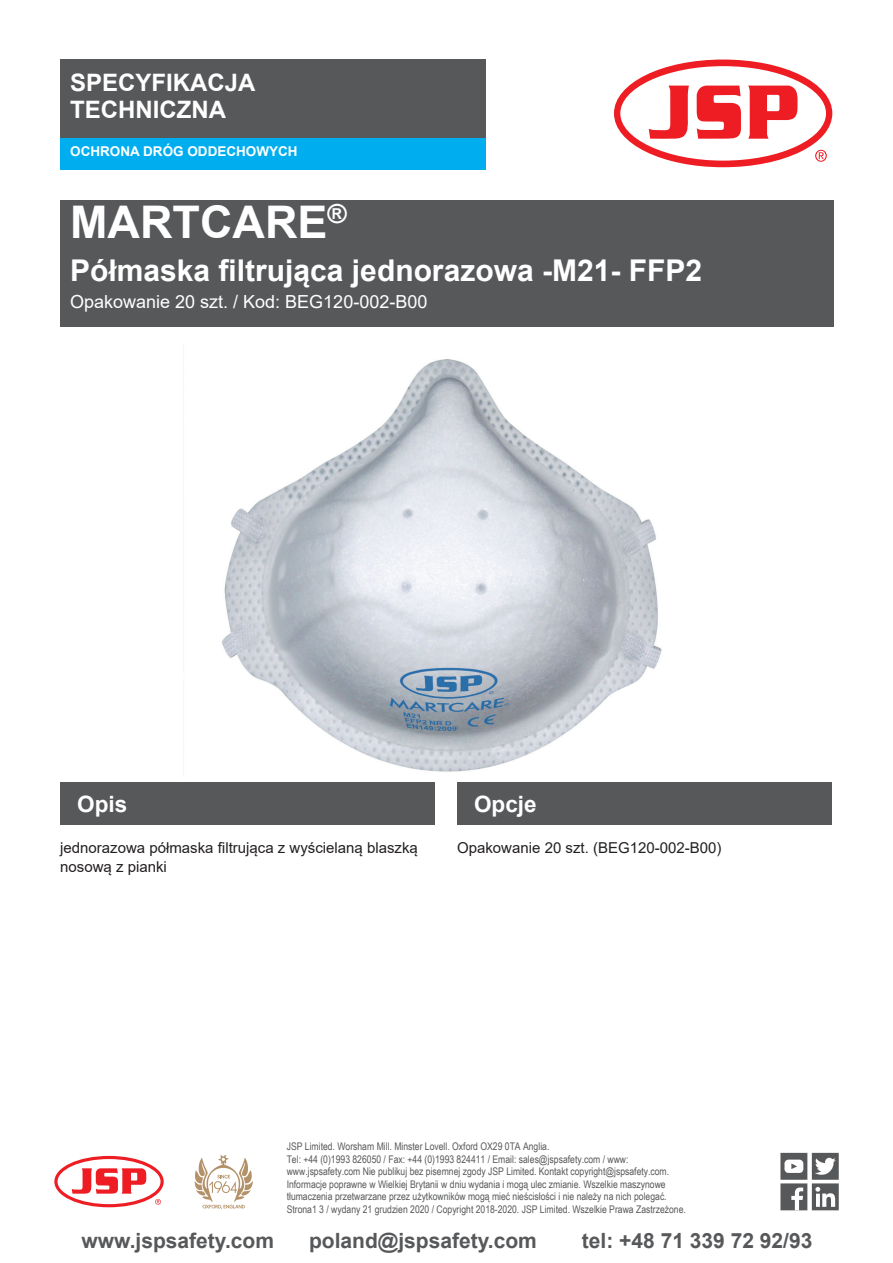
<style>
.page{position:relative;width:893px;height:1263px;background:#fff}
.page>*{position:absolute;margin:0;border:0;box-sizing:border-box;transform-origin:0 0}
.t1{font:700 45px "Arial";color:#fff}
.t2{font:700 30px "Arial";color:#fff}
.t3{font:700 24px "Arial";color:#fff}
.t4{font:700 22.5px "Arial";color:#fff}
.t5{font:700 21px "Arial";color:#57585a}
.t6{font:18px "Arial";color:#fff}
.t7{font:15px/18.8px "Arial";color:#231f20}
.t8{font:700 13.5px "Arial";color:#fff}
.t9{font:10.5px "Arial Narrow";color:#57585a}
</style>
<div class="page">
<div style="left:60px;top:60px;width:426px;height:78px;background:#57585a"></div>
<div style="left:60px;top:200px;width:773px;height:176px;background:#57585a"></div>
<div style="left:60px;top:138px;width:426px;height:32px;background:#00aeef"></div>
<div style="left:60px;top:782px;width:375px;height:43px;background:#57585a"></div>
<div style="left:457px;top:782px;width:375px;height:43px;background:#57585a"></div>
<svg style="left:614px;top:60px;width:218px;height:107px"></svg>
<div style="left:60px;top:327px;width:773px;height:420px;background:#fff"></div>
<img style="left:183px;top:345px;width:479px;height:427px">
<svg style="left:54px;top:1156px;width:110px;height:51px"></svg>
<svg style="left:195px;top:1155px;width:58px;height:54px"></svg>
<svg style="left:780px;top:1153px;width:59px;height:57px"></svg>
<p class="t3" style="left:70px;top:66px;width:187px">SPECYFIKACJA</p>
<p class="t3" style="left:70px;top:93px;width:157px">TECHNICZNA</p>
<p class="t8" style="left:70px;top:142px;width:229px">OCHRONA DRÓG ODDECHOWYCH</p>
<p class="t1" style="left:70px;top:190px;width:278px">MARTCARE<sup>®</sup></p>
<p class="t2" style="left:70px;top:249px;width:633px">Półmaska filtrująca jednorazowa -M21- FFP2</p>
<p class="t6" style="left:70px;top:289px;width:359px">Opakowanie 20 szt. / Kod: BEG120-002-B00</p>
<p class="t4" style="left:474px;top:788px;width:64px">Opcje</p>
<p class="t4" style="left:77px;top:788px;width:52px">Opis</p>
<p class="t7" style="left:60px;top:838px;width:359px">jednorazowa półmaska filtrująca z wyścielaną blaszką nosową z pianki</p>
<p class="t7" style="left:457px;top:838px;width:266px">Opakowanie 20 szt. (BEG120-002-B00)</p>
<p class="t9" style="left:287px;top:1138px;width:264px">JSP Limited. Worsham Mill. Minster Lovell. Oxford OX29 0TA Anglia.</p>
<p class="t9" style="left:287px;top:1151px;width:343px">Tel: +44 (0)1993 826050 / Fax: +44 (0)1993 824411 / Email: sales@jspsafety.com / www:</p>
<p class="t9" style="left:287px;top:1164px;width:384px">www.jspsafety.com Nie publikuj bez pisemnej zgody JSP Limited. Kontakt copyright@jspsafety.com.</p>
<p class="t9" style="left:287px;top:1176px;width:380px">Informacje poprawne w Wielkiej Brytanii w dniu wydania i mogą ulec zmianie. Wszelkie maszynowe</p>
<p class="t9" style="left:287px;top:1189px;width:381px">tłumaczenia przetwarzane przez użytkowników mogą mieć nieścisłości i nie należy na nich polegać.</p>
<p class="t9" style="left:287px;top:1201px;width:401px">Strona1 3 / wydany 21 grudzien 2020 / Copyright 2018-2020. JSP Limited. Wszelkie Prawa Zastrzeżone.</p>
<p class="t5" style="left:82px;top:1226px;width:194px">www.jspsafety.com</p>
<p class="t5" style="left:309px;top:1226px;width:229px">poland@jspsafety.com</p>
<p class="t5" style="left:582px;top:1226px;width:232px">tel: +48 71 339 72 92/93</p>
</div>
